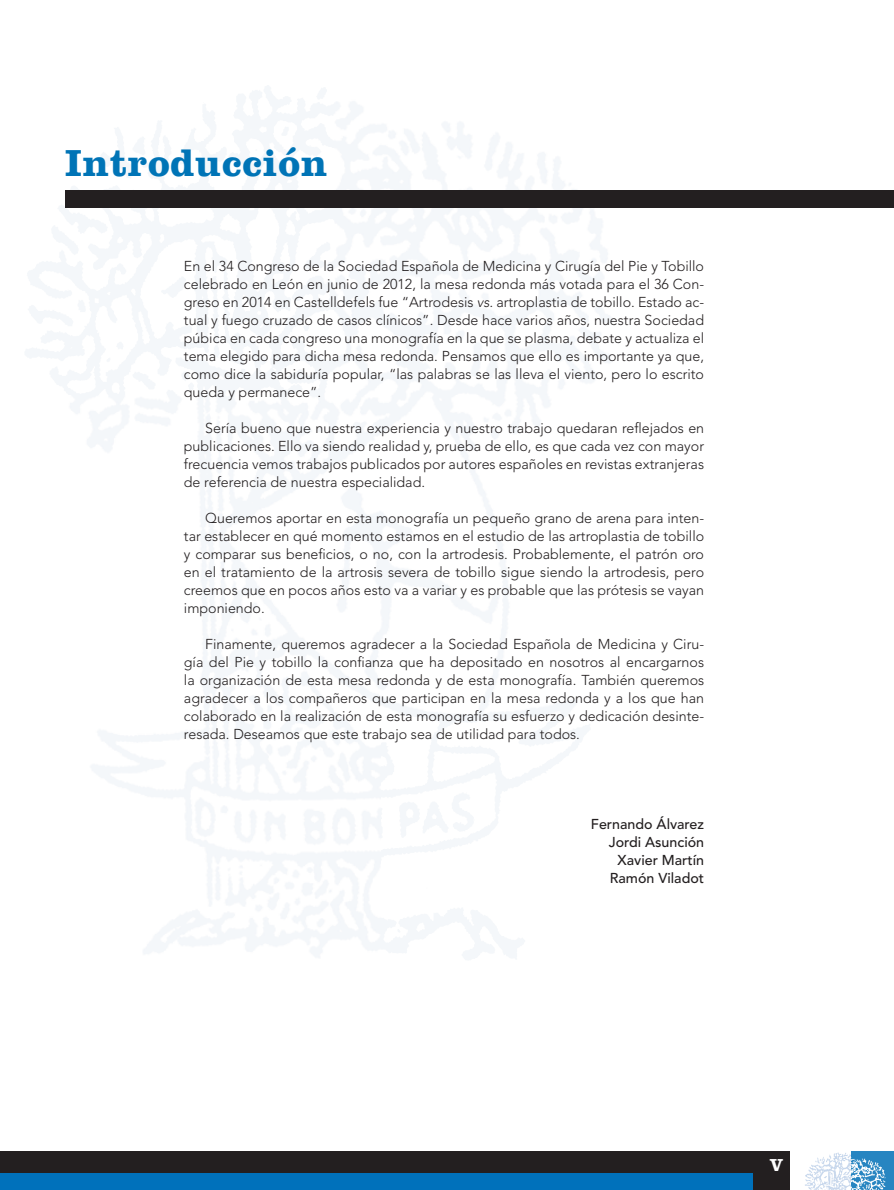
<style>
.page{position:relative;width:894px;height:1190px;background:#fff}
.page>*{position:absolute;margin:0;border:0;box-sizing:border-box;transform-origin:0 0}
.t1{font:700 39px "Clarendon LT Std";color:#0074b6}
.t2{font:700 18px "Clarendon LT Std";color:#fff}
.t3{font:300 14.25px/18px "Avenir LT Std";color:#231f20;text-align:justify}
.t4{font:500 14.25px/18px "Avenir LT Std";color:#231f20;text-align:right}
.s1{font-style:italic}
</style>
<div class="page">
<img style="left:25px;top:86px;width:642px;height:874px">
<div style="left:1px;top:1151px;width:892px;height:39px;background:#231f20"></div>
<hr style="left:0;top:1151px;width:1px;height:39px;background:#231f20">
<div style="left:1px;top:1173px;width:751px;height:17px;background:#0071bb"></div>
<div style="left:850px;top:1151px;width:43px;height:39px;background:#2785c1"></div>
<img style="left:850px;top:1153px;width:36px;height:37px">
<div style="left:789px;top:1151px;width:61px;height:39px;background:#fff"></div>
<img style="left:805px;top:1152px;width:45px;height:38px">
<div style="left:65px;top:190px;width:828px;height:17px;background:#231f20"></div>
<svg style="left:0;top:1173px;width:1px;height:17px"></svg>
<p class="t1" style="left:65px;top:139px;width:264px">introducción</p>
<p class="t3" style="left:184px;top:257px;width:521px">En el 34 Congreso de la Sociedad Española de Medicina y Cirugía del Pie y Tobillo celebrado en León en junio de 2012, la mesa redonda más votada para el 36 Con&shy;greso en 2014 en Castelldefels fue “Artrodesis <span class="s1">vs.</span> artroplastia de tobillo. Estado ac&shy;tual y fuego cruzado de casos clínicos”. Desde hace varios años, nuestra Sociedad púbica en cada congreso una monografía en la que se plasma, debate y actualiza el tema elegido para dicha mesa redonda. Pensamos que ello es importante ya que, como dice la sabiduría popular, “las palabras se las lleva el viento, pero lo escrito queda y permanece”.</p>
<p class="t3" style="left:184px;top:419px;width:521px;text-indent:21px">Sería bueno que nuestra experiencia y nuestro trabajo quedaran reflejados en publicaciones. Ello va siendo realidad y, prueba de ello, es que cada vez con mayor frecuencia vemos trabajos publicados por autores españoles en revistas extranjeras de referencia de nuestra especialidad.</p>
<p class="t3" style="left:184px;top:509px;width:521px;text-indent:21px">Queremos aportar en esta monografía un pequeño grano de arena para inten&shy;tar establecer en qué momento estamos en el estudio de las artroplastia de tobillo y comparar sus beneficios, o no, con la artrodesis. Probablemente, el patrón oro en el tratamiento de la artrosis severa de tobillo sigue siendo la artrodesis, pero creemos que en pocos años esto va a variar y es probable que las prótesis se vayan imponiendo.</p>
<p class="t3" style="left:184px;top:635px;width:521px;text-indent:21px">Finamente, queremos agradecer a la Sociedad Española de Medicina y Ciru&shy;gía del Pie y tobillo la confianza que ha depositado en nosotros al encargarnos la organización de esta mesa redonda y de esta monografía. También queremos agradecer a los compañeros que participan en la mesa redonda y a los que han colaborado en la realización de esta monografía su esfuerzo y dedicación desinte&shy;resada. Deseamos que este trabajo sea de utilidad para todos.</p>
<p class="t4" style="left:590px;top:815px;width:115px">Fernando Álvarez<br>Jordi Asunción<br>Xavier Martín<br>Ramón Viladot</p>
<p class="t2" style="left:769px;top:1153px;width:16px">v</p>
</div>
